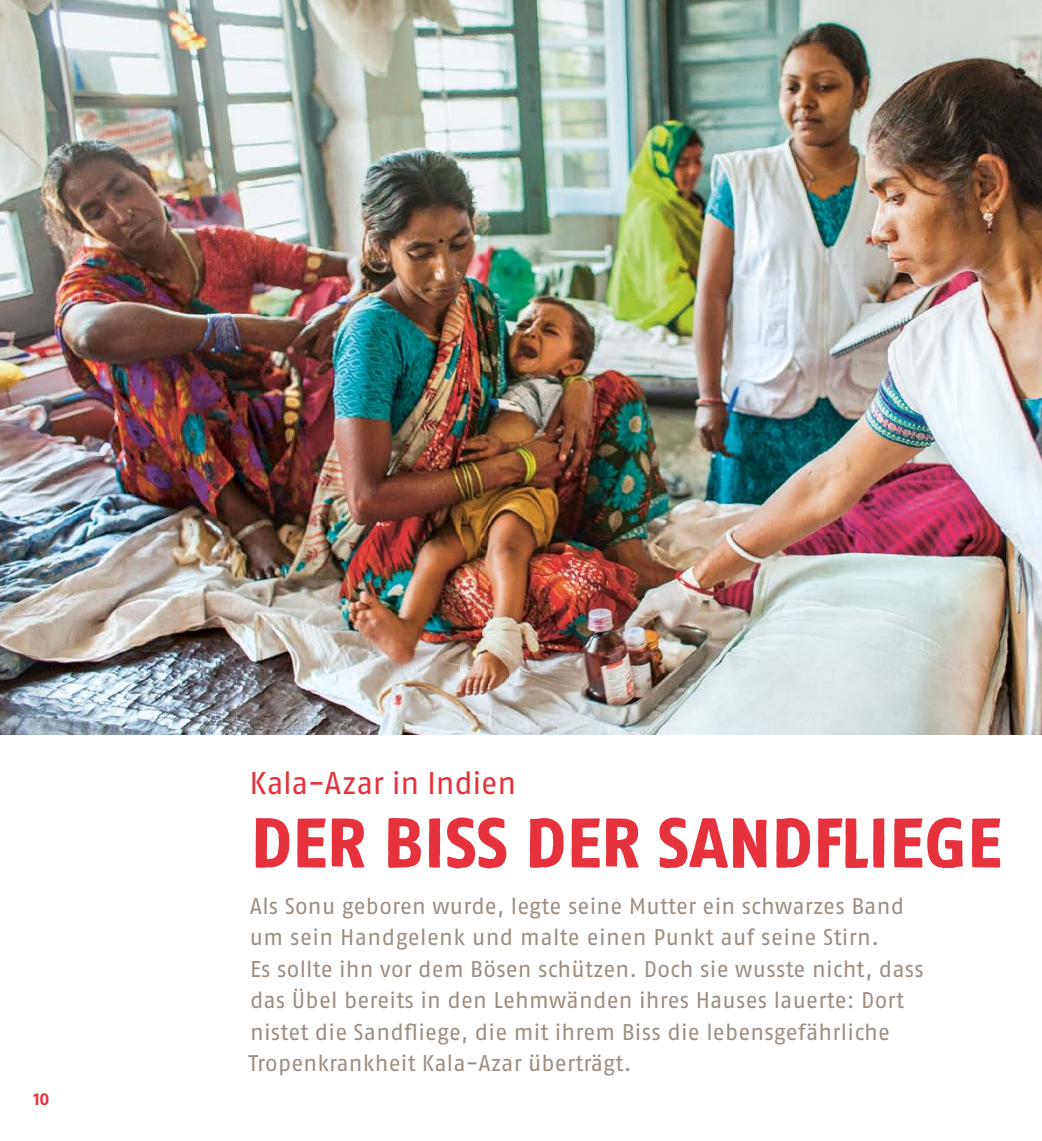
<style>
.page{position:relative;width:1042px;height:1141px;background:#fff}
.page>*{position:absolute;margin:0;border:0;box-sizing:border-box;transform-origin:0 0}
.t1{font:70px "Fago Rough Bold Lf";letter-spacing:.01em;color:#e5323d}
.t2{font:31.5px "Fago OT";color:#e5323d}
.t3{font:22.75px/31.5px "Fago OT";letter-spacing:.01em;color:#9d8e82}
.t4{font:700 17.5px "Fago OT";color:#e5323d}
</style>
<div class="page">
<img style="left:0;top:0;width:1042px;height:734px">
<p class="t4" style="left:33px;top:1089px;width:18px">10</p>
<h2 class="t2" style="left:249px;top:764px;width:268px">Kala-Azar in Indien</h2>
<h1 class="t1" style="left:252px;top:804px;width:751px">DER BISS DER SANDFLIEGE</h1>
<p class="t3" style="left:249px;top:890px;width:677px">Als Sonu geboren wurde, legte seine Mutter ein schwarzes Band um sein Handgelenk und malte einen Punkt auf seine Stirn.<br>Es sollte ihn vor dem Bösen schützen. Doch sie wusste nicht, dass das Übel bereits in den Lehmwänden ihres Hauses lauerte: Dort nistet die Sandfliege, die mit ihrem Biss die lebensgefährliche Tropenkrankheit Kala-Azar überträgt.</p>
</div>
